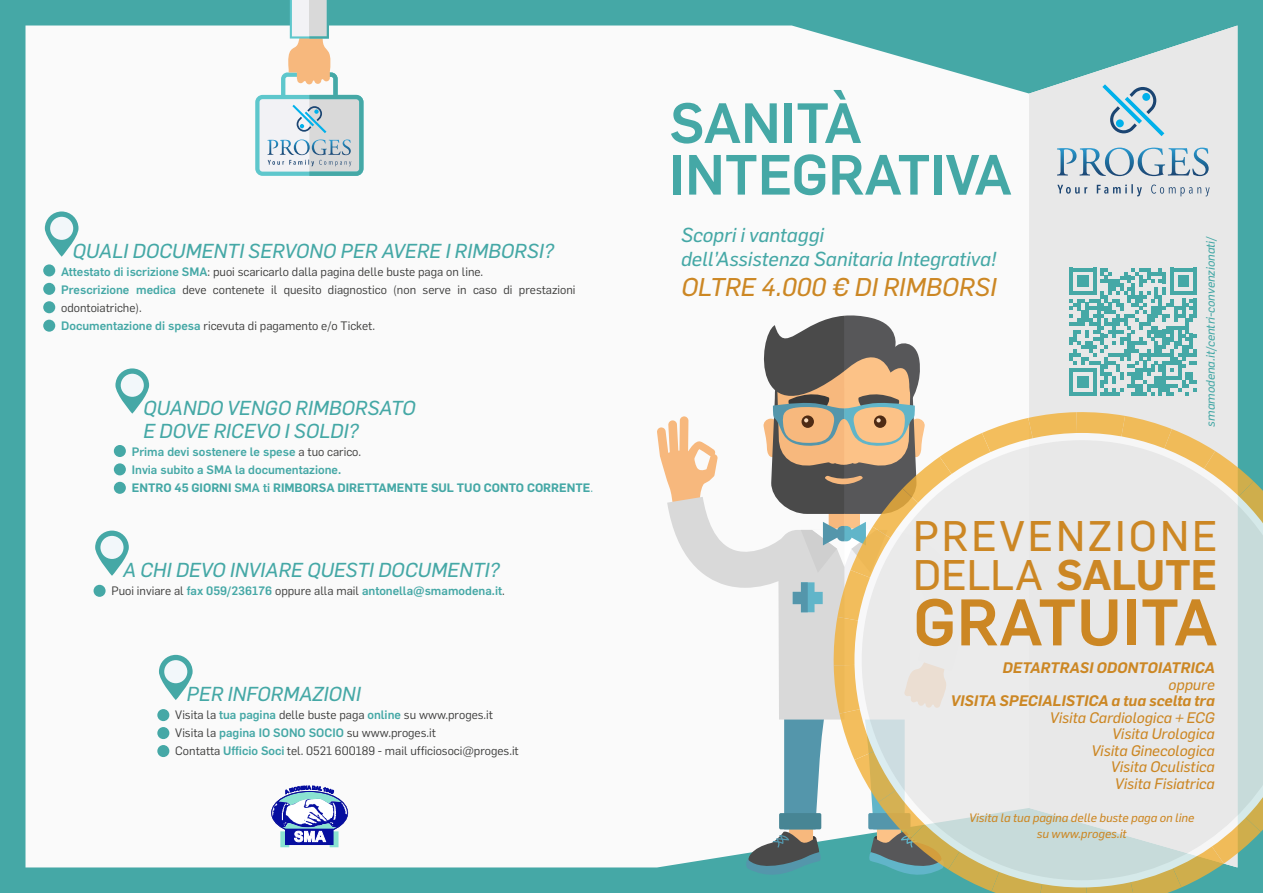
<style>
.page{position:relative;width:1263px;height:893px;background:#45a8a6}
.page>*{position:absolute;margin:0;border:0;box-sizing:border-box;transform-origin:0 0}
.t1{font:500 64.5px "Flama";letter-spacing:.01em;color:#cc8724}
.t2{font:500 55.5px/51.6px "Flama";color:#45a8a6}
.t3{font:42px "Flama Basic";letter-spacing:.07em;color:#cc8724}
.t4{font:600 42px "Flama";color:#cc8724}
.t5{font:italic 25.2px "Flama Basic";color:#cc8724}
.t6{font:italic 19.8px/23.9px "Flama Basic";color:#45a8a6}
.t7{font:italic 15px/16.5px "Flama Basic";color:#cc8724;text-align:right}
.t8{font:italic 600 15px "Flama";color:#cc8724}
.t9{font:12px/18px "Flama";color:#3c3c3b}
.t10{font:500 12px/18px "Flama";color:#45a8a6}
.t11{font:italic 12px/16.5px "Flama Basic";color:#cc8724;text-align:center}
.t12{font:italic 12px "Flama Basic";color:#45a8a6}
.s1{font-weight:500;color:#45a8a6}
.s2{font-weight:400;color:#3c3c3b}
.s3{font-weight:600}
.s4{font-weight:400}
.s5{font-family:"Flama Basic";font-weight:400}
</style>
<div class="page">
<div style="left:26px;top:26px;width:1003px;height:841px;background:#fafafa"></div>
<svg style="left:1029px;top:26px;width:208px;height:242px;fill:#e8e8e8"></svg>
<svg style="left:255px;top:0;width:108px;height:176px;background:#c6d9d6"></svg>
<svg style="left:1079px;top:148px;width:130px;height:28px;background:#b3c7d4"></svg>
<svg style="left:1057px;top:184px;width:153px;height:12px;background:#c9d0d6"></svg>
<svg style="left:1102px;top:84px;width:62px;height:52px;background:#b5d0dc"></svg>
<div style="left:1142px;top:93px;width:8px;height:8px;background:#00b1eb;border-radius:50%"></div>
<div style="left:1116px;top:119px;width:8px;height:8px;background:#00b1eb;border-radius:50%"></div>
<div style="left:114px;top:445px;width:12px;height:12px;background:#45a8a6;border-radius:50%"></div>
<div style="left:114px;top:463px;width:12px;height:12px;background:#45a8a6;border-radius:50%"></div>
<div style="left:114px;top:482px;width:12px;height:12px;background:#45a8a6;border-radius:50%"></div>
<svg style="left:115px;top:368px;width:34px;height:46px"></svg>
<div style="left:121px;top:374px;width:23px;height:23px;background:#f2f7fa;border-radius:50%"></div>
<div style="left:94px;top:585px;width:12px;height:12px;background:#45a8a6;border-radius:50%"></div>
<svg style="left:95px;top:531px;width:34px;height:45px"></svg>
<div style="left:100px;top:536px;width:24px;height:23px;background:#f2f7fa;border-radius:50%"></div>
<div style="left:157px;top:709px;width:12px;height:12px;background:#45a8a6;border-radius:50%"></div>
<div style="left:157px;top:727px;width:12px;height:12px;background:#45a8a6;border-radius:50%"></div>
<div style="left:157px;top:745px;width:12px;height:12px;background:#45a8a6;border-radius:50%"></div>
<svg style="left:159px;top:655px;width:34px;height:45px"></svg>
<div style="left:164px;top:660px;width:23px;height:23px;background:#f2f7fa;border-radius:50%"></div>
<svg style="left:657px;top:268px;width:606px;height:625px;background:#d5d9d2"></svg>
<svg style="left:45px;top:211px;width:33px;height:46px"></svg>
<div style="left:50px;top:217px;width:23px;height:23px;background:#f2f7fa;border-radius:50%"></div>
<div style="left:43px;top:264px;width:12px;height:12px;background:#45a8a6;border-radius:50%"></div>
<div style="left:43px;top:283px;width:12px;height:12px;background:#45a8a6;border-radius:50%"></div>
<div style="left:43px;top:301px;width:12px;height:12px;background:#45a8a6;border-radius:50%"></div>
<div style="left:43px;top:320px;width:12px;height:12px;background:#45a8a6;border-radius:50%"></div>
<div style="left:330px;top:832px;width:8px;height:15px;border:1px solid #8ae2d1"></div>
<div style="left:281px;top:832px;width:8px;height:15px;border:1px solid #8ae2d1"></div>
<svg style="left:288px;top:842px;width:43px;height:1px"></svg>
<div style="left:286px;top:829px;width:47px;height:16px;border:1px solid #060e9f"></div>
<svg style="left:272px;top:785px;width:76px;height:57px;background:#93a2d4"></svg>
<h3 class="t6" style="left:72px;top:237px;width:483px">QUALI DOCUMENTI SERVONO PER AVERE I RIMBORSI?</h3>
<p class="t9" style="left:61px;top:262px;width:516px"><span class="s1">Attestato di iscrizione SMA</span>: puoi scaricarlo dalla pagina delle buste paga on line.<br><span class="s1">Prescrizione medica</span> deve contenete il quesito diagnostico (non serve in caso di prestazioni odontoiatriche).<br><span class="s1">Documentazione di spesa</span> ricevuta di pagamento e/o Ticket.</p>
<h3 class="t6" style="left:143px;top:394px;width:274px">QUANDO VENGO RIMBORSATO<br>E DOVE RICEVO I SOLDI?</h3>
<p class="t10" style="left:132px;top:442px;width:463px">Prima devi sostenere le spese <span class="s2">a tuo carico.<br></span>Invia subito a SMA la documentazione.<br><span class="s3">ENTRO 45 GIORNI</span> SMA ti <span class="s3">RIMBORSA DIRETTAMENTE SUL TUO CONTO CORRENTE</span><span class="s4">.</span></p>
<h3 class="t6" style="left:123px;top:556px;width:379px">A CHI DEVO INVIARE QUESTI DOCUMENTI?</h3>
<p class="t10" style="left:112px;top:580px;width:395px"><span class="s2">Puoi inviare al</span> fax 059/236176 <span class="s2">oppure alla mail</span> antonella@smamodena.it<span class="s2">.</span></p>
<h3 class="t6" style="left:187px;top:681px;width:176px">PER INFORMAZIONI</h3>
<p class="t9" style="left:175px;top:705px;width:345px">Visita la <span class="s1">tua pagina</span> delle buste paga <span class="s1">online</span> su www.proges.it<br>Visita la <span class="s1">pagina IO SONO SOCIO</span> su www.proges.it<br>Contatta <span class="s1">Ufficio Soci</span> tel. 0521 600189 - mail ufficiosoci@proges.it</p>
<h2 class="t2" style="left:670px;top:93px;width:344px">SANITÀ<br>INTEGRATIVA</h2>
<h3 class="t6" style="left:681px;top:222px;width:317px">Scopri i vantaggi<br>dell’Assistenza Sanitaria Integrativa!</h3>
<h3 class="t5" style="left:681px;top:270px;width:317px">OLTRE 4.000 € DI RIMBORSI</h3>
<p class="t12" style="left:1202px;top:427px;width:192px;rotate:-90deg">smamodena.it/centri-convenzionati/</p>
<h3 class="t3" style="left:913px;top:506px;width:306px">PREVENZIONE</h3>
<h3 class="t4" style="left:913px;top:545px;width:306px"><span class="s5">DELLA</span> SALUTE</h3>
<h1 class="t1" style="left:913px;top:576px;width:306px">GRATUITA</h1>
<p class="t8" style="left:1002px;top:657px;width:214px">DETARTRASI ODONTOIATRICA</p>
<p class="t7" style="left:1168px;top:675px;width:48px">oppure</p>
<p class="t8" style="left:951px;top:690px;width:265px">VISITA SPECIALISTICA a tua scelta tra</p>
<p class="t7" style="left:1050px;top:708px;width:166px">Visita Cardiologica + ECG<br>Visita Urologica<br>Visita Ginecologica<br>Visita Oculistica<br>Visita Fisiatrica</p>
<p class="t11" style="left:969px;top:808px;width:227px">Visita la tua pagina delle buste paga on line su www.proges.it</p>
</div>
